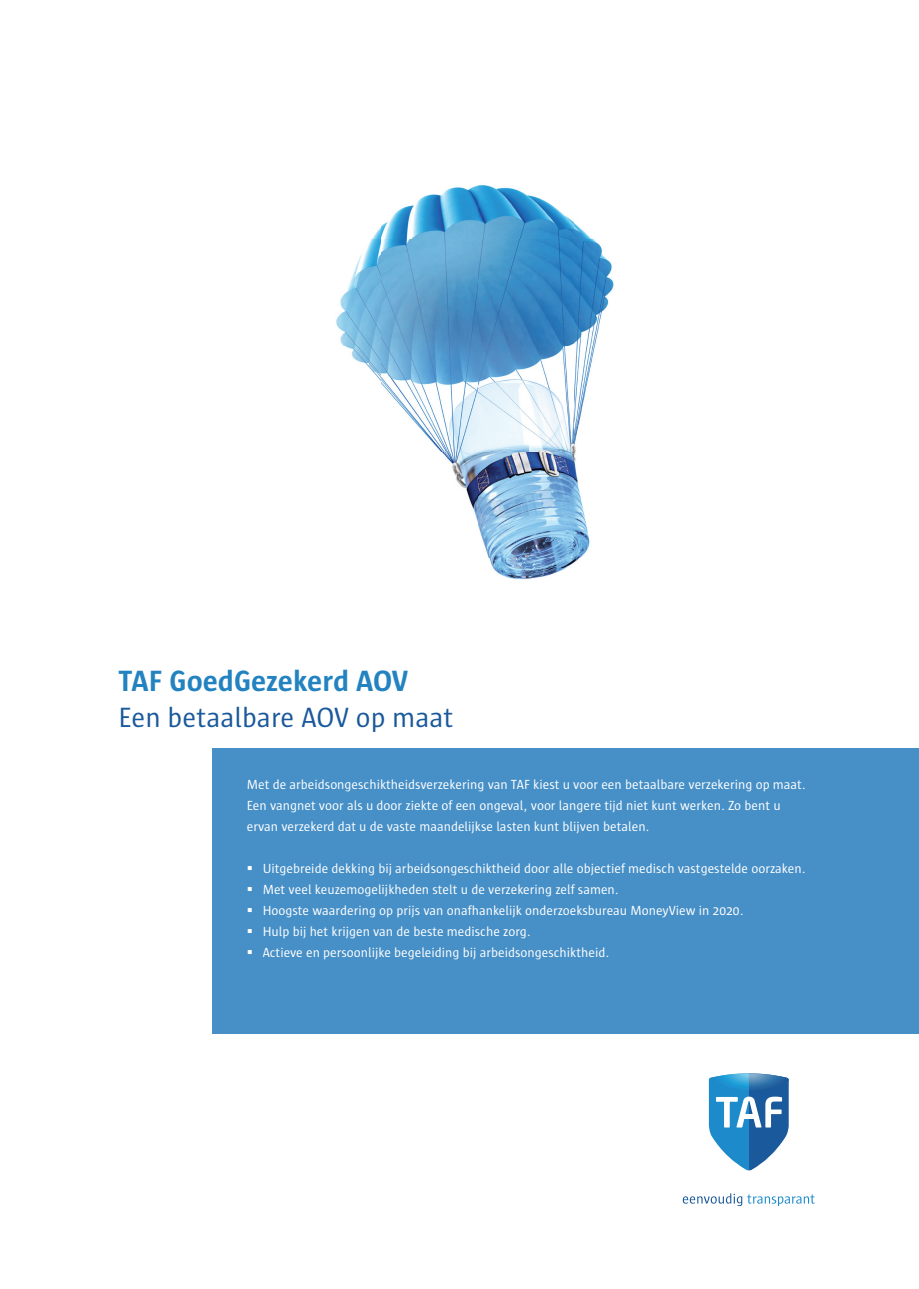
<style>
.page{position:relative;width:919px;height:1289px;background:#fff}
.page>*{position:absolute;margin:0;border:0;box-sizing:border-box;transform-origin:0 0}
.t1{font:700 30px "Sun";color:#2383c0}
.t2{font:28.5px "Sun";color:#1a599b}
.t3{font:13.5px/21px "Sun";color:#fff}
</style>
<div class="page">
<div style="left:213px;top:748px;width:705px;height:285px;background:#468fc7"></div>
<img style="left:336px;top:185px;width:278px;height:395px">
<svg style="left:708px;top:1093px;width:80px;height:77px"></svg>
<img style="left:708px;top:1073px;width:80px;height:20px">
<svg style="left:682px;top:1193px;width:132px;height:12px"></svg>
<h1 class="t1" style="left:118px;top:664px;width:291px">TAF GoedGezekerd AOV</h1>
<h2 class="t2" style="left:118px;top:702px;width:336px">Een betaalbare AOV op maat</h2>
<p class="t3" style="left:247px;top:774px;width:560px">Met de arbeidsongeschiktheidsverzekering van TAF kiest u voor een betaalbare verzekering op maat.<br>Een vangnet voor als u door ziekte of een ongeval, voor langere tijd niet kunt werken. Zo bent u ervan verzekerd dat u de vaste maandelijkse lasten kunt blijven betalen.</p>
<p class="t3" style="left:247px;top:858px;width:560px">▪ Uitgebreide dekking bij arbeidsongeschiktheid door alle objectief medisch vastgestelde oorzaken.</p>
<p class="t3" style="left:247px;top:879px;width:373px">▪ Met veel keuzemogelijkheden stelt u de verzekering zelf samen.</p>
<p class="t3" style="left:247px;top:900px;width:498px">▪ Hoogste waardering op prijs van onafhankelijk onderzoeksbureau MoneyView in 2020.</p>
<p class="t3" style="left:247px;top:921px;width:285px">▪ Hulp bij het krijgen van de beste medische zorg.</p>
<p class="t3" style="left:247px;top:942px;width:364px">▪ Actieve en persoonlijke begeleiding bij arbeidsongeschiktheid.</p>
</div>
